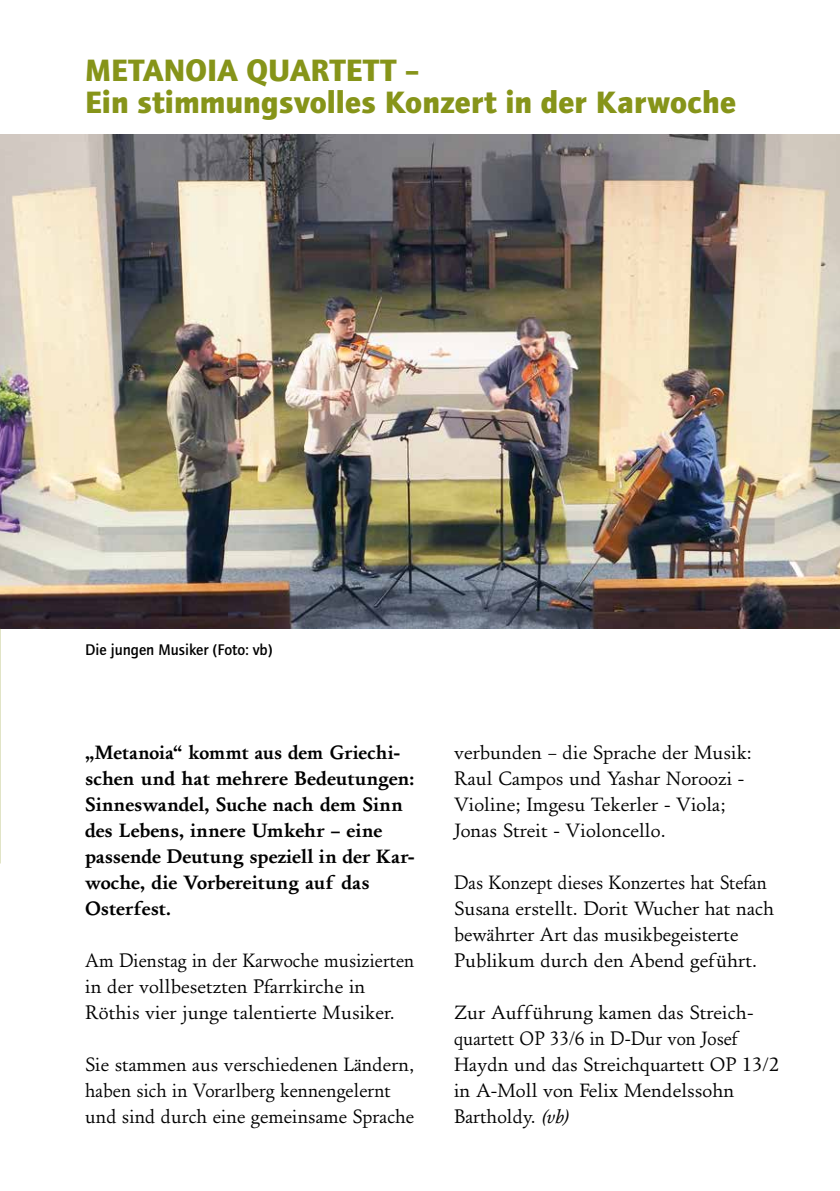
<style>
.page{position:relative;width:840px;height:1191px;background:#fff}
.page>*{position:absolute;margin:0;border:0;box-sizing:border-box;transform-origin:0 0}
.t1{font:700 32px/32px "Foundry Journal";letter-spacing:.005em;color:#869419}
.t2{font:20px/26px "Foundry Old Style";color:#000}
.t3{font:20px/26px "Foundry Old Style";color:#000;scale:.96 1}
.t4{font:700 20px/26px "Foundry Old Style";color:#000}
.t5{font:500 16px "Foundry Journal";color:#000}
.s1{font-style:italic}
</style>
<div class="page">
<img style="left:0;top:135px;width:839px;height:494px">
<img style="left:0;top:629px;width:1px;height:234px">
<h1 class="t1" style="left:85px;top:54px;width:652px">METANOIA QUARTETT –<br>Ein stimmungsvolles Konzert in der Karwoche</h1>
<p class="t5" style="left:85px;top:640px;width:189px">Die jungen Musiker (Foto: vb)</p>
<p class="t4" style="left:85px;top:739px;width:330px">„Metanoia“ kommt aus dem Griechi&shy;schen und hat mehrere Bedeutungen:<br>Sinneswandel, Suche nach dem Sinn des Lebens, innere Umkehr – eine passende Deutung speziell in der Kar&shy;woche, die Vorbereitung auf das<br>Osterfest.</p>
<p class="t3" style="left:85px;top:947px;width:344px">Am Dienstag in der Karwoche musizierten in der vollbesetzten Pfarrkirche in<br>Röthis vier junge talentierte Musiker.</p>
<p class="t2" style="left:85px;top:1051px;width:330px">Sie stammen aus verschiedenen Ländern, haben sich in Vorarlberg kennengelernt und sind durch eine gemeinsame Sprache</p>
<p class="t2" style="left:454px;top:739px;width:299px">verbunden – die Sprache der Musik:<br>Raul Campos und Yashar Noroozi -<br>Violine; Imgesu Tekerler - Viola;<br>Jonas Streit - Violoncello.</p>
<p class="t3" style="left:454px;top:869px;width:335px">Das Konzept dieses Konzertes hat Stefan Susana erstellt. Dorit Wucher hat nach bewährter Art das musikbegeisterte Publikum durch den Abend geführt.</p>
<p class="t2" style="left:454px;top:999px;width:326px">Zur Aufführung kamen das Streich&shy;quartett OP 33/6 in D-Dur von Josef<br>Haydn und das Streichquartett OP 13/2 in A-Moll von Felix Mendelssohn<br>Bartholdy. <span class="s1">(vb)</span></p>
</div>
